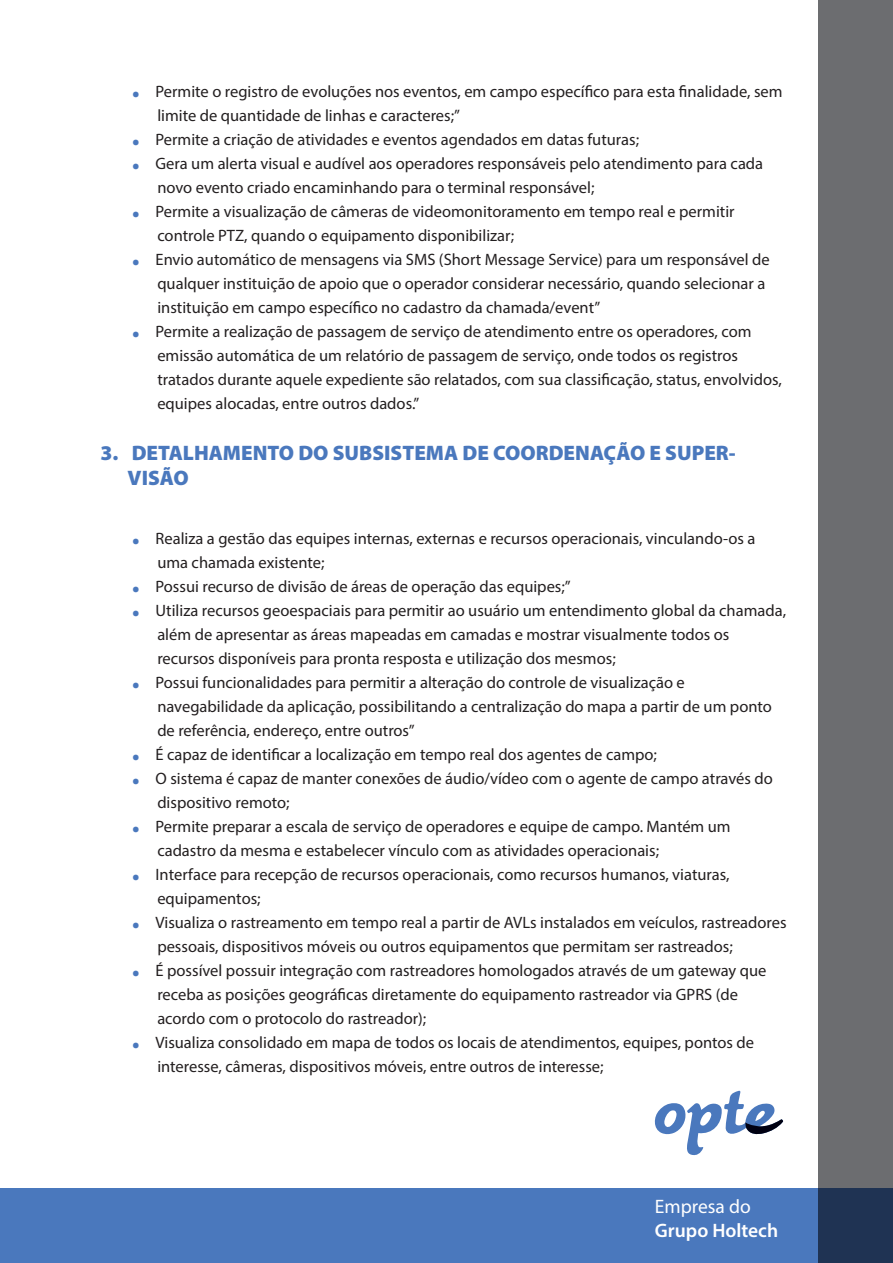
<style>
.page{position:relative;width:893px;height:1263px;background:#fff}
.page>*{position:absolute;margin:0;border:0;box-sizing:border-box;transform-origin:0 0}
.t1{font:900 21px/25.2px "Myriad Pro";color:#4a78bd}
.t2{font:600 19.5px "Myriad Pro";color:#fff}
.t3{font:19.5px "Myriad Pro";color:#fff}
.t4{font:16.5px "Myriad Pro";color:#231f20}
.s1{font-weight:900;font-size:27px;color:#4a78bd}
</style>
<div class="page">
<div style="left:818px;top:0;width:75px;height:1263px;background:#6c6d70"></div>
<div style="left:0;top:1188px;width:893px;height:75px;background:#4a78bd"></div>
<svg style="left:655px;top:1091px;width:128px;height:64px"></svg>
<p class="t4" style="left:132px;top:82px;width:652px"><span class="s1">.</span> Permite o registro de evoluções nos eventos, em campo específico para esta finalidade, sem</p>
<p class="t4" style="left:157px;top:106px;width:304px">limite de quantidade de linhas e caracteres;”</p>
<p class="t4" style="left:132px;top:130px;width:509px"><span class="s1">.</span> Permite a criação de atividades e eventos agendados em datas futuras;</p>
<p class="t4" style="left:132px;top:154px;width:633px"><span class="s1">.</span> Gera um alerta visual e audível aos operadores responsáveis pelo atendimento para cada</p>
<p class="t4" style="left:157px;top:178px;width:439px">novo evento criado encaminhando para o terminal responsável;</p>
<p class="t4" style="left:132px;top:202px;width:604px"><span class="s1">.</span> Permite a visualização de câmeras de videomonitoramento em tempo real e permitir</p>
<p class="t4" style="left:157px;top:226px;width:358px">controle PTZ, quando o equipamento disponibilizar;</p>
<p class="t4" style="left:132px;top:250px;width:639px"><span class="s1">.</span> Envio automático de mensagens via SMS (Short Message Service) para um responsável de</p>
<p class="t4" style="left:157px;top:274px;width:609px">qualquer instituição de apoio que o operador considerar necessário, quando selecionar a</p>
<p class="t4" style="left:157px;top:298px;width:444px">instituição em campo específico no cadastro da chamada/event”</p>
<p class="t4" style="left:132px;top:322px;width:621px"><span class="s1">.</span> Permite a realização de passagem de serviço de atendimento entre os operadores, com</p>
<p class="t4" style="left:157px;top:346px;width:582px">emissão automática de um relatório de passagem de serviço, onde todos os registros</p>
<p class="t4" style="left:157px;top:370px;width:626px">tratados durante aquele expediente são relatados, com sua classificação, status, envolvidos,</p>
<p class="t4" style="left:157px;top:394px;width:264px">equipes alocadas, entre outros dados.”</p>
<p class="t1" style="left:128px;top:441px;width:610px;text-indent:-27px">3. DETALHAMENTO DO SUBSISTEMA DE COORDENAÇÃO E SUPER-<br>VISÃO</p>
<p class="t4" style="left:132px;top:528px;width:625px"><span class="s1">.</span> Realiza a gestão das equipes internas, externas e recursos operacionais, vinculando-os a</p>
<p class="t4" style="left:157px;top:552px;width:169px">uma chamada existente;</p>
<p class="t4" style="left:132px;top:576px;width:440px"><span class="s1">.</span> Possui recurso de divisão de áreas de operação das equipes;”</p>
<p class="t4" style="left:132px;top:600px;width:656px"><span class="s1">.</span> Utiliza recursos geoespaciais para permitir ao usuário um entendimento global da chamada,</p>
<p class="t4" style="left:157px;top:624px;width:574px">além de apresentar as áreas mapeadas em camadas e mostrar visualmente todos os</p>
<p class="t4" style="left:157px;top:648px;width:460px">recursos disponíveis para pronta resposta e utilização dos mesmos;</p>
<p class="t4" style="left:132px;top:672px;width:555px"><span class="s1">.</span> Possui funcionalidades para permitir a alteração do controle de visualização e</p>
<p class="t4" style="left:157px;top:696px;width:616px">navegabilidade da aplicação, possibilitando a centralização do mapa a partir de um ponto</p>
<p class="t4" style="left:157px;top:720px;width:259px">de referência, endereço, entre outros”</p>
<p class="t4" style="left:132px;top:744px;width:527px"><span class="s1">.</span> É capaz de identificar a localização em tempo real dos agentes de campo;</p>
<p class="t4" style="left:132px;top:768px;width:643px"><span class="s1">.</span> O sistema é capaz de manter conexões de áudio/vídeo com o agente de campo através do</p>
<p class="t4" style="left:157px;top:792px;width:134px">dispositivo remoto;</p>
<p class="t4" style="left:132px;top:816px;width:600px"><span class="s1">.</span> Permite preparar a escala de serviço de operadores e equipe de campo. Mantém um</p>
<p class="t4" style="left:157px;top:840px;width:503px">cadastro da mesma e estabelecer vínculo com as atividades operacionais;</p>
<p class="t4" style="left:132px;top:864px;width:599px"><span class="s1">.</span> Interface para recepção de recursos operacionais, como recursos humanos, viaturas,</p>
<p class="t4" style="left:157px;top:888px;width:105px">equipamentos;</p>
<p class="t4" style="left:132px;top:912px;width:656px"><span class="s1">.</span> Visualiza o rastreamento em tempo real a partir de AVLs instalados em veículos, rastreadores</p>
<p class="t4" style="left:157px;top:936px;width:577px">pessoais, dispositivos móveis ou outros equipamentos que permitam ser rastreados;</p>
<p class="t4" style="left:132px;top:960px;width:636px"><span class="s1">.</span> É possível possuir integração com rastreadores homologados através de um gateway que</p>
<p class="t4" style="left:157px;top:984px;width:582px">receba as posições geográficas diretamente do equipamento rastreador via GPRS (de</p>
<p class="t4" style="left:157px;top:1008px;width:270px">acordo com o protocolo do rastreador);</p>
<p class="t4" style="left:132px;top:1032px;width:624px"><span class="s1">.</span> Visualiza consolidado em mapa de todos os locais de atendimentos, equipes, pontos de</p>
<p class="t4" style="left:157px;top:1056px;width:448px">interesse, câmeras, dispositivos móveis, entre outros de interesse;</p>
<p class="t3" style="left:655px;top:1195px;width:97px">Empresa do</p>
<p class="t2" style="left:655px;top:1218px;width:125px">Grupo Holtech</p>
</div>
